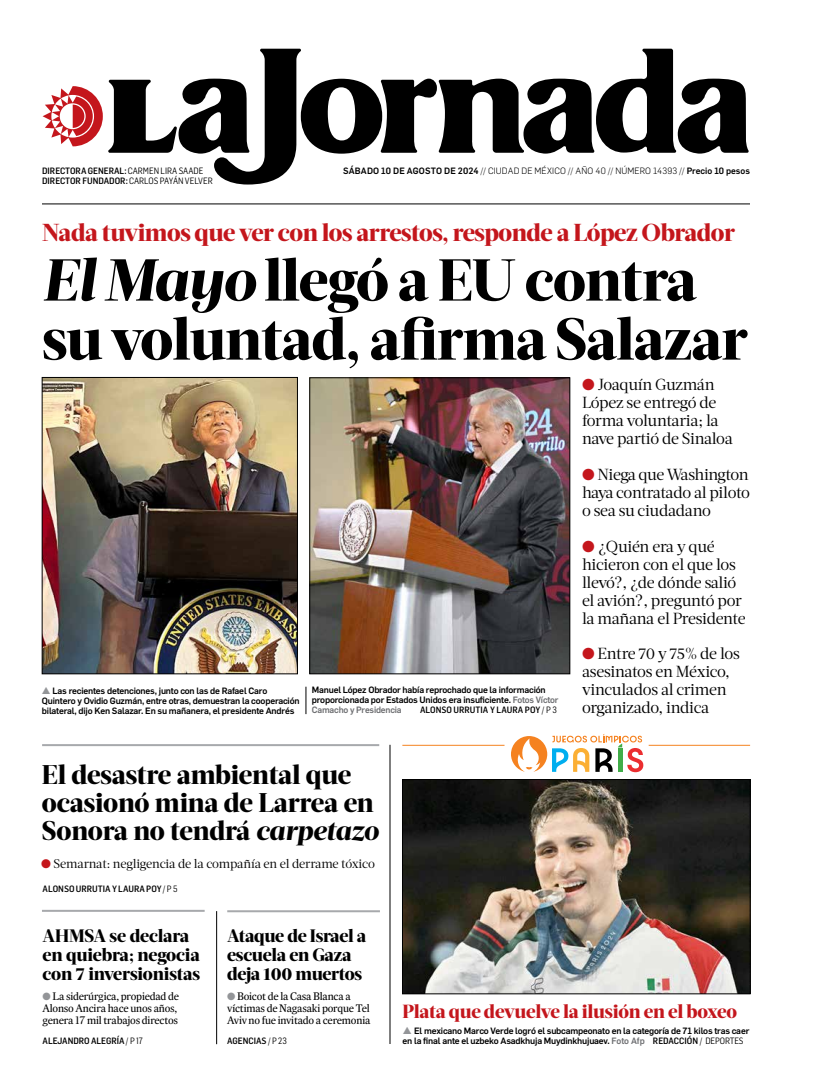
<style>
.page{position:relative;width:822px;height:1089px;background:#fff}
.page>*{position:absolute;margin:0;border:0;box-sizing:border-box;transform-origin:0 0}
.t1{font:800 59px/59px "Acta Headline";letter-spacing:-.02em;color:#000}
.t2{font:800 27px/28px "Acta Headline";letter-spacing:-.01em;color:#000}
.t3{font:800 24.5px "Acta Headline";letter-spacing:-.02em;color:#c4161c}
.t4{font:800 19px "Acta Headline";letter-spacing:-.01em;color:#c4161c}
.t5{font:800 18px/19px "Acta Headline";letter-spacing:-.02em;color:#000}
.t6{font:16px/18px "Acta Deck";letter-spacing:-.02em;color:#000}
.t7{font:12.5px "Acta Deck";letter-spacing:-.015em;color:#000}
.t8{font:11px/12px "Expresso Tx";letter-spacing:-.02em;color:#000}
.t9{font:500 9px/10px "Flama";letter-spacing:-.02em;color:#000}
.t10{font:500 9px "Flama Semicond";color:#000}
.t11{font:300 9px "Flama";letter-spacing:.01em;color:#000}
.s1{font-weight:400}
.s2{font-weight:500}
.s3{font-style:italic}
.s4{color:#c4161c}
.s5{color:#939598}
.s6{color:#6d6e71}
.s7{font-family:"Flama Semicond"}
.s8{font-family:"Flama Semicond";font-weight:400}
</style>
<div class="page">
<svg style="left:43px;top:49px;width:706px;height:136px"></svg>
<hr style="left:42px;top:204px;width:708px;height:1px;background:#000">
<hr style="left:390px;top:745px;width:1px;height:299px;background:#000">
<hr style="left:42px;top:744px;width:337px;height:2px;background:#a7a9ac">
<img style="left:44px;top:379px;width:252px;height:293px">
<div style="left:42px;top:377px;width:256px;height:297px;border:1px solid #000"></div>
<img style="left:404px;top:781px;width:344px;height:211px">
<div style="left:402px;top:779px;width:348px;height:215px;border:1px solid #000"></div>
<hr style="left:216px;top:911px;width:1px;height:133px;background:#000">
<hr style="left:42px;top:910px;width:163px;height:2px;background:#a7a9ac">
<hr style="left:227px;top:910px;width:153px;height:2px;background:#a7a9ac">
<hr style="left:649px;top:745px;width:101px;height:1px;background:#f58220">
<hr style="left:402px;top:745px;width:103px;height:1px;background:#f58220">
<svg style="left:511px;top:734px;width:132px;height:38px"></svg>
<img style="left:312px;top:380px;width:256px;height:292px">
<div style="left:310px;top:378px;width:260px;height:296px;border:1px solid #000"></div>
<svg style="left:306px;top:687px;width:1px;height:27px"></svg>
<p class="t10" style="left:42px;top:165px;width:163px">DIRECTORA GENERAL: <span class="s1">CARMEN LIRA SAADE</span></p>
<p class="t11" style="left:343px;top:164px;width:408px"><span class="s2">Sábado 10 de agosto de 2024</span> // CIUDAD DE MÉXICO // AÑO 40 // NÚM ERO 14393 // <span class="s2">Precio 10 pesos</span></p>
<p class="t10" style="left:42px;top:175px;width:172px">DIRECTOR FUNDADOR: <span class="s1">CARLOS PAYÁN VELVER</span></p>
<h3 class="t3" style="left:42px;top:217px;width:694px">Nada tuvimos que ver con los arrestos, responde a López Obrador</h3>
<h1 class="t1" style="left:42px;top:251px;width:707px"><span class="s3">El Mayo</span> llegó a EU contra su voluntad, afirma Salazar</h1>
<h3 class="t6" style="left:582px;top:375px;width:152px"><span class="s4">●</span> Joaquín Guzmán<br>López se entregó de forma voluntaria; la nave partió de Sinaloa</h3>
<h3 class="t6" style="left:582px;top:465px;width:170px;text-align:justify"><span class="s4">●</span> Niega que Washington haya contratado al piloto o sea su ciudadano</h3>
<h3 class="t6" style="left:582px;top:537px;width:165px"><span class="s4">●</span> ¿Quién era y qué hicieron con el que los llevó?, ¿de dónde salió el avión?, preguntó por la mañana el Presidente</h3>
<h3 class="t6" style="left:582px;top:644px;width:160px"><span class="s4">●</span> Entre 70 y 75% de los asesinatos en México, vinculados al crimen organizado, indica</h3>
<p class="t9" style="left:42px;top:685px;width:259px"><span class="s5">▲</span> Las recientes detenciones, junto con las de Rafael Caro<br>Quintero y Ovidio Guzmán, entre otras, demuestran la cooperación bilateral, dijo Ken Salazar. En su mañanera, el presidente Andrés</p>
<p class="t9" style="left:312px;top:685px;width:248px">Manuel López Obrador había reprochado que la información proporcionada por Estados Unidos era insuficiente. <span class="s6">Fotos Víctor<br>Camacho y Presidencia</span></p>
<p class="t10" style="left:420px;top:704px;width:138px">ALONSO URRUTIA Y LAURA POY <span class="s1">/ P 3</span></p>
<h2 class="t2" style="left:42px;top:761px;width:338px">El desastre ambiental que ocasionó mina de Larrea en<br>Sonora no tendrá <span class="s3">carpetazo</span></h2>
<p class="t10" style="left:43px;top:883px;width:136px">ALONSO URRUTIA Y LAURA POY <span class="s1">/ P 5</span></p>
<h3 class="t5" style="left:43px;top:927px;width:159px">AHMSA se declara en quiebra; negocia con 7 inversionistas</h3>
<p class="t8" style="left:43px;top:990px;width:138px"><span class="s5">●</span> La siderúrgica, propiedad de<br>Alonso Ancira hace unos años, genera 17 mil trabajos directos</p>
<p class="t10" style="left:43px;top:1035px;width:102px">ALEJANDRO ALEGRÍA <span class="s1">/ P 17</span></p>
<h3 class="t7" style="left:41px;top:857px;width:335px"><span class="s4">●</span> Semarnat: negligencia de la compañía en el derrame tóxico</h3>
<h3 class="t5" style="left:227px;top:927px;width:141px">Ataque de Israel a escuela en Gaza deja 100 muertos</h3>
<p class="t8" style="left:227px;top:990px;width:145px"><span class="s5">●</span> Boicot de la Casa Blanca a víctimas de Nagasaki porque Tel<br>Aviv no fue invitado a ceremonia</p>
<p class="t10" style="left:227px;top:1035px;width:61px">AGENCIAS <span class="s1">/ P 23</span></p>
<h3 class="t4" style="left:402px;top:1000px;width:336px">Plata que devuelve la ilusión en el boxeo</h3>
<p class="t9" style="left:403px;top:1025px;width:348px;text-indent:11px">El mexicano Marco Verde logró el subcampeonato en la categoría de 71 kilos tras caer en la final ante el uzbeko Asadkhuja Muydinkhujuaev. <span class="s6">Foto Afp</span> <span class="s7">REDACCIÓN</span> <span class="s8">/ DEPORTES</span></p>
</div>
